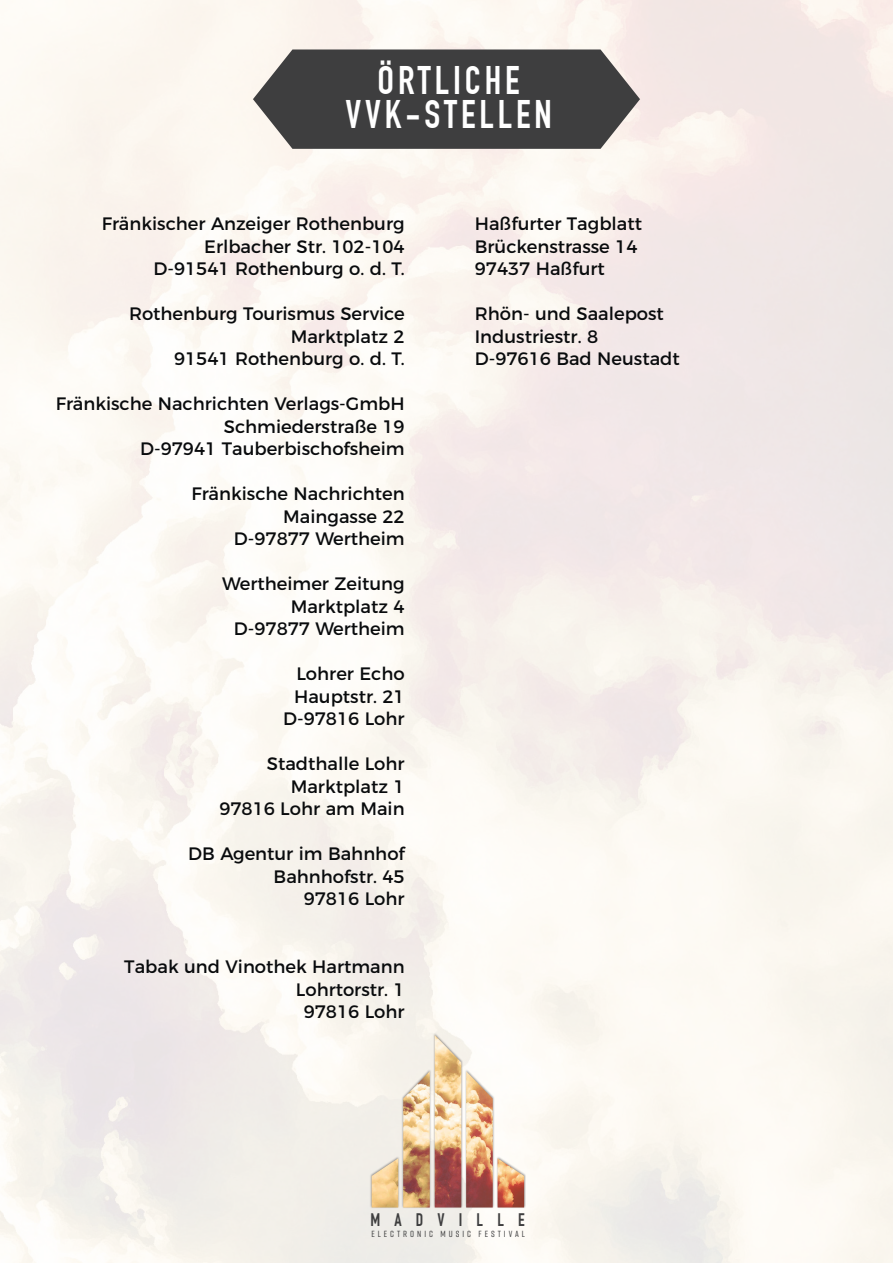
<style>
.page{position:relative;width:893px;height:1263px;background:#fff}
.page>*{position:absolute;margin:0;border:0;box-sizing:border-box;transform-origin:0 0}
.t1{font:700 39px/34.5px "DIN Condensed";letter-spacing:.1em;color:#fff;text-align:center}
.t2{font:18px "Montserrat";color:#090b0d}
.t3{font:700 17.7px "DIN Condensed";letter-spacing:.8em;color:#3e3e3f}
.t4{font:500 8.85px "Rift";letter-spacing:.335em;color:#3e3e3f}
</style>
<div class="page">
<svg style="left:253px;top:49px;width:387px;height:100px;background:#525151"></svg>
<div style="left:370px;top:1032px;width:156px;height:176px;background:#231f20;opacity:.45"></div>
<img style="left:372px;top:1035px;width:152px;height:172px">
<p class="t1" style="left:345px;top:63px;width:208px">ÖRTLICHE<br>VVK-STELLEN</p>
<p class="t2" style="left:102px;top:210px;width:304px">Fränkischer Anzeiger Rothenburg</p>
<p class="t2" style="left:204px;top:232px;width:202px">Erlbacher Str. 102-104</p>
<p class="t2" style="left:153px;top:255px;width:253px">D-91541 Rothenburg o. d. T.</p>
<p class="t2" style="left:129px;top:300px;width:277px">Rothenburg Tourismus Service</p>
<p class="t2" style="left:291px;top:322px;width:115px">Marktplatz 2</p>
<p class="t2" style="left:174px;top:345px;width:232px">91541 Rothenburg o. d. T.</p>
<p class="t2" style="left:56px;top:390px;width:350px">Fränkische Nachrichten Verlags-GmbH</p>
<p class="t2" style="left:224px;top:412px;width:182px">Schmiederstraße 19</p>
<p class="t2" style="left:140px;top:435px;width:266px">D-97941 Tauberbischofsheim</p>
<p class="t2" style="left:192px;top:480px;width:215px">Fränkische Nachrichten</p>
<p class="t2" style="left:283px;top:502px;width:123px">Maingasse 22</p>
<p class="t2" style="left:234px;top:525px;width:172px">D-97877 Wertheim</p>
<p class="t2" style="left:222px;top:570px;width:184px">Wertheimer Zeitung</p>
<p class="t2" style="left:291px;top:592px;width:115px">Marktplatz 4</p>
<p class="t2" style="left:234px;top:615px;width:172px">D-97877 Wertheim</p>
<p class="t2" style="left:296px;top:660px;width:110px">Lohrer Echo</p>
<p class="t2" style="left:294px;top:682px;width:112px">Hauptstr. 21</p>
<p class="t2" style="left:283px;top:705px;width:123px">D-97816 Lohr</p>
<p class="t2" style="left:267px;top:750px;width:139px">Stadthalle Lohr</p>
<p class="t2" style="left:291px;top:772px;width:115px">Marktplatz 1</p>
<p class="t2" style="left:219px;top:795px;width:187px">97816 Lohr am Main</p>
<p class="t2" style="left:188px;top:840px;width:218px">DB Agentur im Bahnhof</p>
<p class="t2" style="left:274px;top:862px;width:133px">Bahnhofstr. 45</p>
<p class="t2" style="left:304px;top:885px;width:102px">97816 Lohr</p>
<p class="t2" style="left:124px;top:952px;width:282px">Tabak und Vinothek Hartmann</p>
<p class="t2" style="left:296px;top:975px;width:110px">Lohrtorstr. 1</p>
<p class="t2" style="left:304px;top:997px;width:102px">97816 Lohr</p>
<p class="t2" style="left:475px;top:210px;width:169px">Haßfurter Tagblatt</p>
<p class="t2" style="left:475px;top:232px;width:164px">Brückenstrasse 14</p>
<p class="t2" style="left:475px;top:255px;width:131px">97437 Haßfurt</p>
<p class="t2" style="left:475px;top:300px;width:191px">Rhön- und Saalepost</p>
<p class="t2" style="left:475px;top:322px;width:125px">Industriestr. 8</p>
<p class="t2" style="left:475px;top:345px;width:206px">D-97616 Bad Neustadt</p>
<p class="t3" style="left:370px;top:1210px;width:156px">MADVILLE</p>
<p class="t4" style="left:371px;top:1227px;width:155px">ELECTRONIC MUSIC FESTIVAL</p>
<p class="t4" style="left:371px;top:1228px;width:155px">ELECTRONIC MUSIC FESTIVAL</p>
</div>
